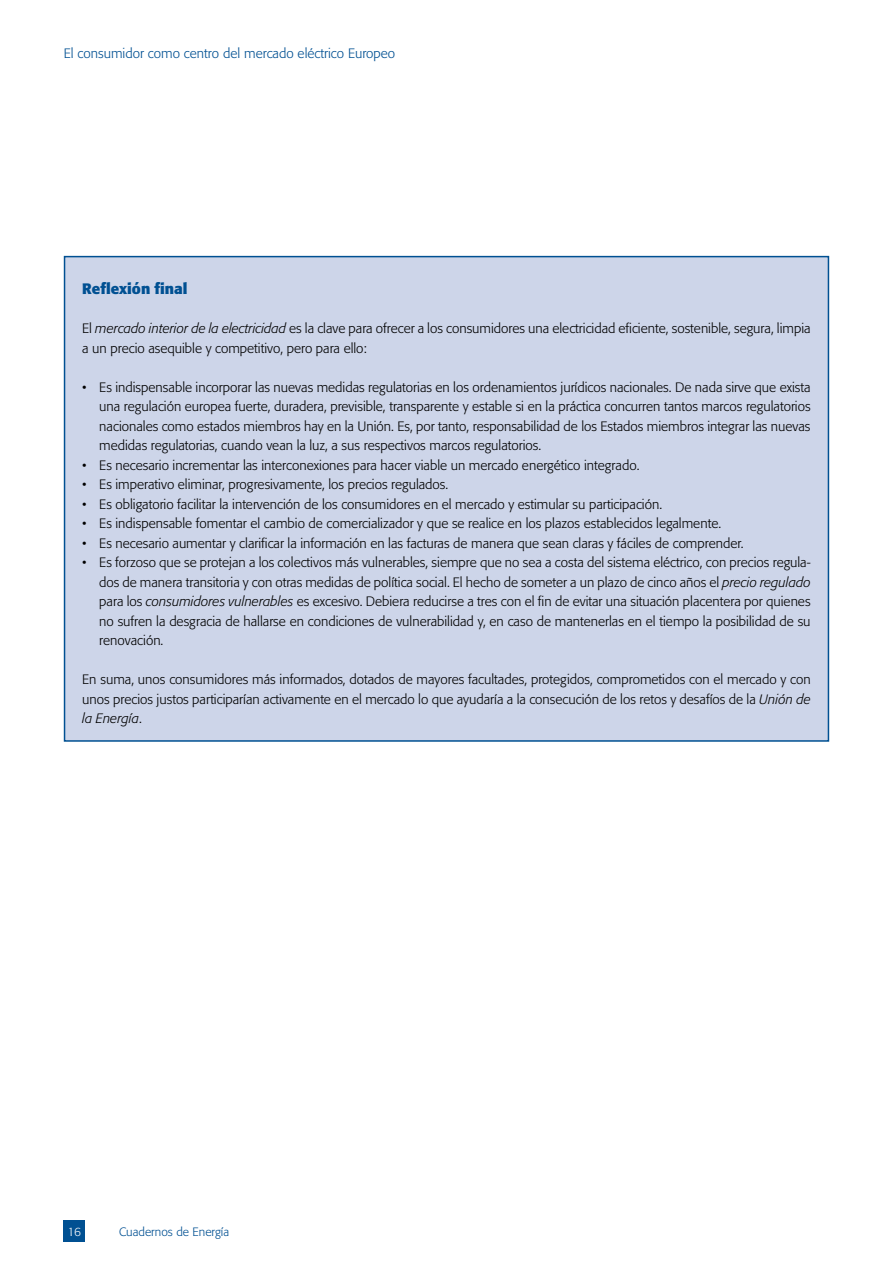
<style>
.page{position:relative;width:893px;height:1263px;background:#fff}
.page>*{position:absolute;margin:0;border:0;box-sizing:border-box;transform-origin:0 0}
.t1{font:700 15px "Formata";color:#005092}
.t2{font:300 13.5px/19.5px "Formata";color:#000;text-align:justify}
.t3{font:300 13.5px "Formata";color:#005092}
.t4{font:300 12px "Formata";color:#005092}
.t5{font:300 12px "Formata";color:#fff}
.s1{font-style:italic}
</style>
<div class="page">
<div style="left:64px;top:1220px;width:21px;height:22px;background:#005092"></div>
<div style="left:65px;top:257px;width:763px;height:484px;background:#cdd5e9"></div>
<div style="left:64px;top:256px;width:765px;height:486px;border:2px solid #005092"></div>
<p class="t3" style="left:64px;top:46px;width:333px">El consumidor como centro del mercado eléctrico Europeo</p>
<p class="t1" style="left:82px;top:279px;width:107px">Reflexión final</p>
<p class="t2" style="left:82px;top:319px;width:730px">El <span class="s1">mercado interior de la electricidad</span> es la clave para ofrecer a los consumidores una electricidad eficiente, sostenible, segura, limpia a un precio asequible y competitivo, pero para ello:</p>
<p class="t2" style="left:99px;top:377px;width:713px;text-indent:-17px">• Es indispensable incorporar las nuevas medidas regulatorias en los ordenamientos jurídicos nacionales. De nada sirve que exista una regulación europea fuerte, duradera, previsible, transparente y estable si en la práctica concurren tantos marcos regulatorios nacionales como estados miembros hay en la Unión. Es, por tanto, responsabilidad de los Estados miembros integrar las nuevas medidas regulatorias, cuando vean la luz, a sus respectivos marcos regulatorios.</p>
<p class="t2" style="left:82px;top:455px;width:559px">• Es necesario incrementar las interconexiones para hacer viable un mercado energético integrado.</p>
<p class="t2" style="left:82px;top:475px;width:368px">• Es imperativo eliminar, progresivamente, los precios regulados.</p>
<p class="t2" style="left:82px;top:494px;width:581px">• Es obligatorio facilitar la intervención de los consumidores en el mercado y estimular su participación.</p>
<p class="t2" style="left:82px;top:514px;width:640px">• Es indispensable fomentar el cambio de comercializador y que se realice en los plazos establecidos legalmente.</p>
<p class="t2" style="left:82px;top:533px;width:663px">• Es necesario aumentar y clarificar la información en las facturas de manera que sean claras y fáciles de comprender.</p>
<p class="t2" style="left:99px;top:553px;width:713px;text-indent:-17px">• Es forzoso que se protejan a los colectivos más vulnerables, siempre que no sea a costa del sistema eléctrico, con precios regula&shy;dos de manera transitoria y con otras medidas de política social. El hecho de someter a un plazo de cinco años el <span class="s1">precio regulado </span>para los <span class="s1">consumidores vulnerables</span> es excesivo. Debiera reducirse a tres con el fin de evitar una situación placentera por quienes no sufren la desgracia de hallarse en condiciones de vulnerabilidad y, en caso de mantenerlas en el tiempo la posibilidad de su renovación.</p>
<p class="t2" style="left:82px;top:670px;width:730px">En suma, unos consumidores más informados, dotados de mayores facultades, protegidos, comprometidos con el mercado y con unos precios justos participarían activamente en el mercado lo que ayudaría a la consecución de los retos y desafíos de la <span class="s1">Unión de la Energía</span>.</p>
<p class="t5" style="left:68px;top:1224px;width:15px">16</p>
<p class="t4" style="left:119px;top:1224px;width:112px">Cuadernos de Energía</p>
</div>
